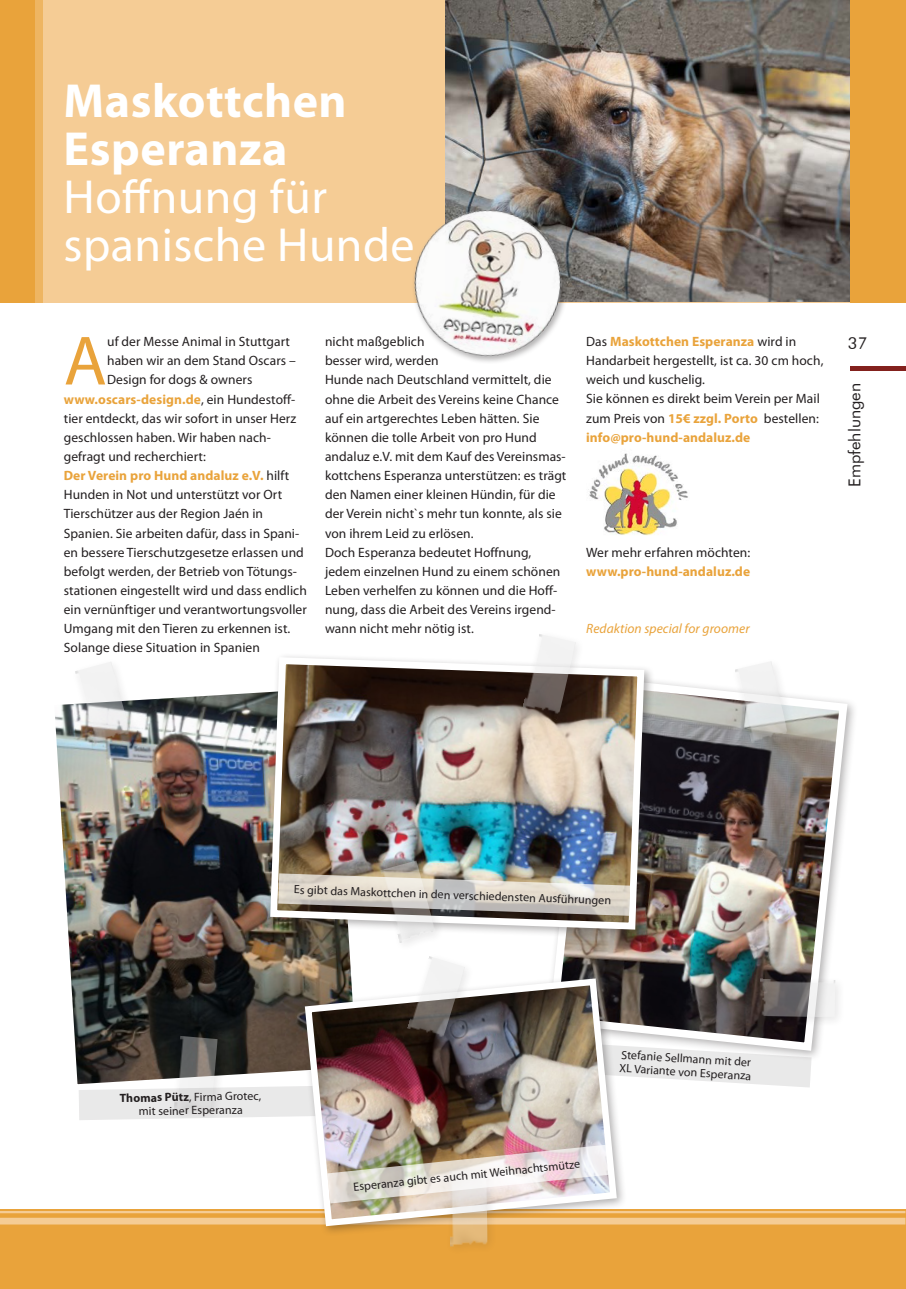
<style>
.page{position:relative;width:906px;height:1289px;background:#fff}
.page>*{position:absolute;margin:0;border:0;box-sizing:border-box;transform-origin:0 0}
.t1{font:70.35px "Myriad Pro";color:#e9a33b}
.t2{font:48px "Myriad Pro";letter-spacing:.01em;color:#fff}
.t3{font:700 48px "Myriad Pro";letter-spacing:.01em;color:#fff}
.t4{font:16.5px "Futura BT";color:#231f20}
.t5{font:13.5px/19.2px "Myriad Pro";letter-spacing:.005em;color:#231f20}
.t6{font:700 13.5px "Myriad Pro";letter-spacing:.005em;color:#e9a33b}
.t7{font:italic 13.5px "Myriad Pro";letter-spacing:.005em;color:#e9a33b}
._01_LT{font:12px "Myriad Pro";color:#231f20}
.s1{font-weight:700;color:#e9a33b}
.s2{font-weight:700}
</style>
<div class="page">
<img style="left:588px;top:453px;width:100px;height:83px">
<hr style="left:850px;top:366px;width:56px;height:4px;background:#83211d">
<div style="left:43px;top:0;width:819px;height:302px;background:#f5cc95"></div>
<div style="left:850px;top:0;width:56px;height:302px;background:#e9a33b"></div>
<div style="left:4px;top:0;width:39px;height:302px;background:#eeb562"></div>
<div style="left:0;top:0;width:34px;height:302px;background:#e9a33b"></div>
<div style="left:0;top:1209px;width:905px;height:79px;background:#e9a33b"></div>
<hr style="left:0;top:1210px;width:905px;height:3px;background:#f5cc95">
<div style="left:0;top:1217px;width:905px;height:7px;background:#f5cc95"></div>
<img style="left:553px;top:681px;width:298px;height:373px">
<img style="left:55px;top:692px;width:296px;height:393px">
<div style="left:266px;top:652px;width:389px;height:287px;background:#231f20;opacity:.35"></div>
<img style="left:267px;top:653px;width:381px;height:280px">
<div style="left:71px;top:657px;width:68px;height:97px;background:#231f20;opacity:.25"></div>
<img style="left:75px;top:661px;width:56px;height:83px">
<div style="left:518px;top:629px;width:68px;height:95px;background:#231f20;opacity:.25"></div>
<img style="left:522px;top:634px;width:54px;height:81px">
<div style="left:169px;top:1031px;width:59px;height:91px;background:#231f20;opacity:.25"></div>
<img style="left:174px;top:1035px;width:44px;height:50px">
<div style="left:376px;top:856px;width:68px;height:97px;background:#231f20;opacity:.25"></div>
<img style="left:380px;top:860px;width:56px;height:83px">
<div style="left:730px;top:656px;width:67px;height:97px;background:#231f20;opacity:.25"></div>
<img style="left:734px;top:661px;width:54px;height:82px">
<div style="left:755px;top:973px;width:91px;height:55px;background:#231f20;opacity:.25"></div>
<img style="left:759px;top:978px;width:76px;height:39px">
<img style="left:445px;top:0;width:404px;height:301px">
<img style="left:394px;top:191px;width:187px;height:171px">
<svg style="left:79px;top:1085px;width:221px;height:35px;background:#e9e9e9"></svg>
<svg style="left:278px;top:873px;width:352px;height:42px;background:#bfb9b0"></svg>
<svg style="left:627px;top:1042px;width:184px;height:45px"></svg>
<div style="left:300px;top:973px;width:327px;height:263px;background:#231f20;opacity:.35"></div>
<img style="left:301px;top:974px;width:319px;height:255px">
<div style="left:403px;top:951px;width:72px;height:95px;background:#231f20;opacity:.25"></div>
<img style="left:407px;top:956px;width:58px;height:83px">
<div style="left:444px;top:1165px;width:54px;height:91px;background:#231f20;opacity:.25"></div>
<img style="left:449px;top:1203px;width:38px;height:43px">
<img style="left:327px;top:1144px;width:282px;height:59px">
<p class="t3" style="left:64px;top:69px;width:285px">Maskottchen</p>
<p class="t3" style="left:64px;top:117px;width:225px">Esperanza</p>
<p class="t2" style="left:64px;top:167px;width:265px">Hoffnung für</p>
<p class="t2" style="left:64px;top:215px;width:352px">spanische Hunde</p>
<p class="t1" style="left:64px;top:317px;width:45px">A</p>
<p class="t5" style="left:107px;top:332px;width:190px">uf der Messe Animal in Stuttgart haben wir an dem Stand Oscars –<br>Design for dogs &amp; owners</p>
<p class="t5" style="left:64px;top:389px;width:234px;text-align:justify"><span class="s1">www.oscars-design.de</span>, ein Hundestoff&shy;tier entdeckt, das wir sofort in unser Herz geschlossen haben. Wir haben nach-</p>
<p class="t5" style="left:64px;top:446px;width:144px">gefragt und recherchiert:</p>
<p class="t5" style="left:64px;top:466px;width:227px"><span class="s1">Der Verein pro Hund andaluz e.V.</span> hilft<br>Hunden in Not und unterstützt vor Ort<br>Tierschützer aus der Region Jaén in</p>
<p class="t5" style="left:64px;top:523px;width:245px">Spanien. Sie arbeiten dafür, dass in Spani&shy;en bessere Tierschutzgesetze erlassen und befolgt werden, der Betrieb von Tötungs&shy;stationen eingestellt wird und dass endlich ein vernünftiger und verantwortungsvoller Umgang mit den Tieren zu erkennen ist.</p>
<p class="t5" style="left:64px;top:638px;width:198px">Solange diese Situation in Spanien</p>
<p class="t5" style="left:325px;top:332px;width:243px">nicht maßgeblich<br>besser wird, werden<br>Hunde nach Deutschland vermittelt, die ohne die Arbeit des Vereins keine Chance auf ein artgerechtes Leben hätten. Sie können die tolle Arbeit von pro Hund andaluz e.V. mit dem Kauf des Vereinsmas&shy;kottchens Esperanza unterstützen: es trägt den Namen einer kleinen Hündin, für die der Verein nicht`s mehr tun konnte, als sie von ihrem Leid zu erlösen.</p>
<p class="t5" style="left:325px;top:542px;width:237px">Doch Esperanza bedeutet Hoffnung, jedem einzelnen Hund zu einem schönen Leben verhelfen zu können und die Hoff&shy;nung, dass die Arbeit des Vereins irgend&shy;wann nicht mehr nötig ist.</p>
<p class="t5" style="left:586px;top:332px;width:239px">Das <span class="s1">Maskottchen Esperanza</span> wird in<br>Handarbeit hergestellt, ist ca. 30 cm hoch, weich und kuschelig.</p>
<p class="t5" style="left:586px;top:389px;width:235px">Sie können es direkt beim Verein per Mail zum Preis von <span class="s1">15€ zzgl. Porto</span> bestellen:</p>
<p class="t6" style="left:586px;top:428px;width:166px">info@pro-hund-andaluz.de</p>
<p class="t5" style="left:586px;top:542px;width:166px">Wer mehr erfahren möchten:</p>
<p class="t6" style="left:586px;top:562px;width:165px">www.pro-hund-andaluz.de</p>
<p class="t7" style="left:586px;top:620px;width:165px">Redaktion special for groomer</p>
<p class="t4" style="left:848px;top:333px;width:21px">37</p>
<p class="t4" style="left:844px;top:487px;width:105px;rotate:-90deg">Empfehlungen</p>
<p class="_01_LT" style="left:294px;top:882px;width:319px;rotate:2deg">Es gibt das Maskottchen in den verschiedensten Ausführungen</p>
<p class="_01_LT" style="left:120px;top:1090px;width:143px;rotate:-1deg"><span class="s2">Thomas Pütz</span>, Firma Grotec,</p>
<p class="_01_LT" style="left:139px;top:1103px;width:105px;rotate:-1deg">mit seiner Esperanza</p>
<p class="_01_LT" style="left:353px;top:1179px;width:229px;rotate:-6deg">Esperanza gibt es auch mit Weihnachtsmütze</p>
<p class="_01_LT" style="left:622px;top:1046px;width:131px;rotate:4deg">Stefanie Sellmann mit der</p>
<p class="_01_LT" style="left:620px;top:1059px;width:133px;rotate:4deg">XL Variante von Esperanza</p>
</div>
